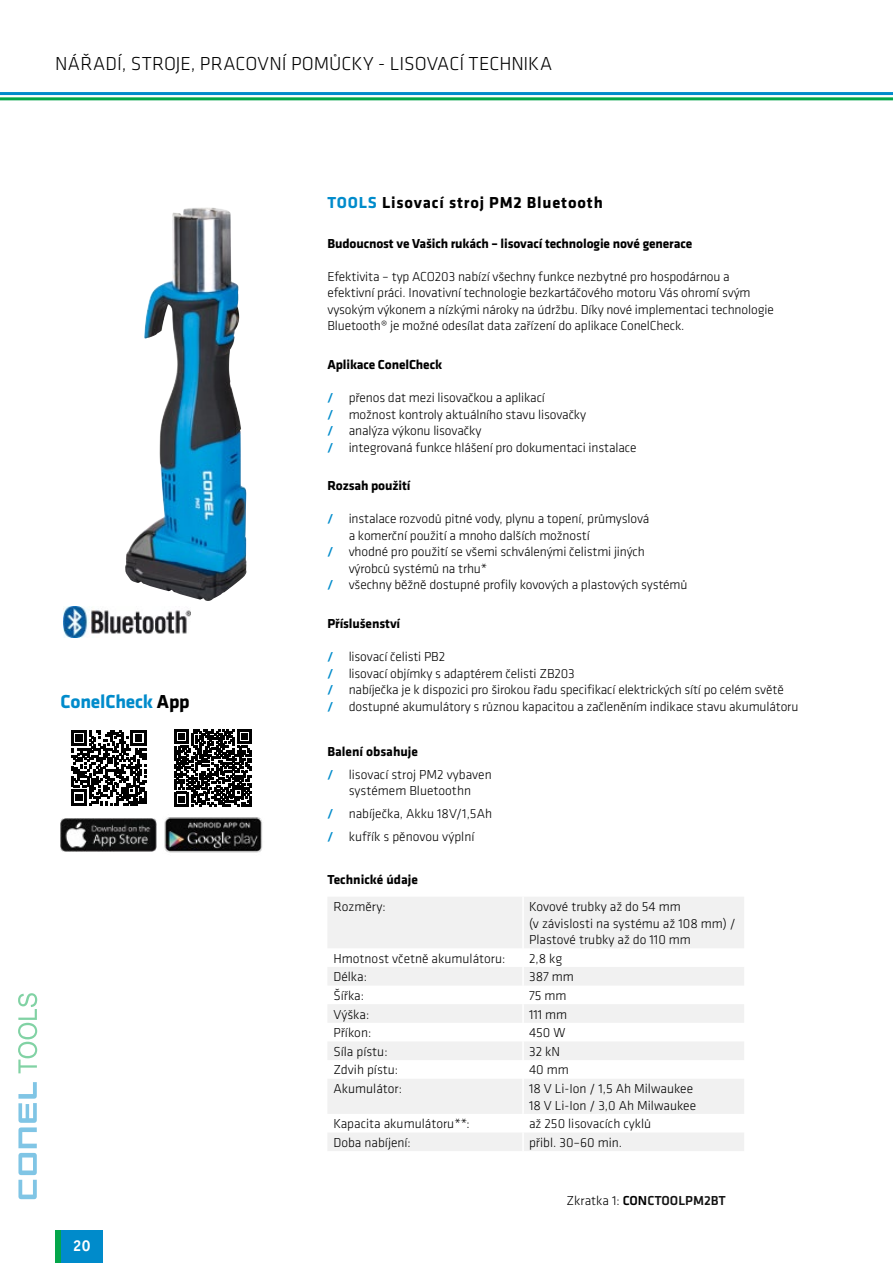
<style>
.page{position:relative;width:893px;height:1263px;background:#fff}
.page>*{position:absolute;margin:0;border:0;box-sizing:border-box;transform-origin:0 0}
.t1{font:300 19.5px "GC Klavika";letter-spacing:.015em;color:#000}
.t2{font:700 19.5px "GC Klavika";letter-spacing:-.01em;color:#008bcb}
.t3{font:700 16.5px "GC Klavika";letter-spacing:.05em;color:#000}
.t4{font:700 15.75px "ITC Officina Sans CE";color:#fff}
.t5{font:300 13.5px/16.5px "GC Klavika";letter-spacing:-.01em;color:#000}
.t6{font:700 13.5px "GC Klavika";letter-spacing:-.01em;color:#000}
.t7{font:500 13.5px "GC Klavika";color:#131313}
.s1{color:#000}
.s2{color:#008bcb}
.s3{font-family:"Lato";font-weight:900;font-size:12px;color:#008bcb}
.s4{font-weight:700}
.s5{font-weight:300;color:#000}
</style>
<div class="page">
<div style="left:61px;top:1230px;width:42px;height:33px;background:#008bcb"></div>
<div style="left:55px;top:1230px;width:6px;height:33px;background:#04a64a"></div>
<hr style="left:0;top:92px;width:893px;height:3px;background:#008bcb">
<hr style="left:0;top:97px;width:893px;height:3px;background:#04a64a">
<svg style="left:18px;top:993px;width:19px;height:80px"></svg>
<svg style="left:18px;top:1082px;width:19px;height:117px"></svg>
<img style="left:125px;top:207px;width:122px;height:394px">
<svg style="left:328px;top:897px;width:416px;height:254px;fill:#f1f1f1"></svg>
<hr style="left:522px;top:897px;width:2px;height:51px;background:#fff">
<svg style="left:522px;top:948px;width:2px;height:131px"></svg>
<hr style="left:522px;top:1079px;width:2px;height:35px;background:#fff">
<svg style="left:522px;top:1114px;width:2px;height:37px"></svg>
<img style="left:63px;top:606px;width:128px;height:31px">
<img style="left:61px;top:818px;width:96px;height:34px">
<img style="left:164px;top:817px;width:98px;height:36px">
<svg style="left:174px;top:729px;width:78px;height:77px"></svg>
<svg style="left:71px;top:730px;width:76px;height:76px"></svg>
<h1 class="t1" style="left:55px;top:52px;width:181px">Nářadí, stroje, pracovn</h1>
<h1 class="t1" style="left:282px;top:52px;width:119px">í pomůcky - lisovac</h1>
<h1 class="t1" style="left:459px;top:52px;width:63px">í technika</h1>
<h1 class="t2" style="left:61px;top:687px;width:131px">ConelCheck <span class="s1">App</span></h1>
<p class="t4" style="left:73px;top:1236px;width:19px">20</p>
<p class="t3" style="left:327px;top:191px;width:277px"><span class="s2">TOOLS</span> Lisovací stroj PM2 Bluetooth</p>
<p class="t6" style="left:327px;top:233px;width:366px">Budoucnost ve Vašich rukách – lisovací technologie nové generace</p>
<p class="t5" style="left:327px;top:268px;width:448px">Efektivita – typ ACO203 nabízí všechny funkce nezbytné pro hospodárnou a efektivní práci. Inovativní technologie bezkartáčového motoru Vás ohromí svým vysokým výkonem a nízkými nároky na údržbu. Díky nové implementaci technologie Bluetooth® je možné odesílat data zařízení do aplikace ConelCheck.</p>
<p class="t6" style="left:327px;top:355px;width:116px">Aplikace ConelCheck</p>
<p class="t5" style="left:327px;top:389px;width:311px"><span class="s3">/</span> přenos dat mezi lisovačkou a aplikací<br><span class="s3">/</span> možnost kontroly aktuálního stavu lisovačky<br><span class="s3">/</span> analýza výkonu lisovačky<br><span class="s3">/</span> integrovaná funkce hlášení pro dokumentaci instalace</p>
<p class="t6" style="left:327px;top:476px;width:85px">Rozsah použití</p>
<p class="t5" style="left:327px;top:510px;width:324px"><span class="s3">/</span> instalace rozvodů pitné vody, plynu a topení, průmyslová</p>
<p class="t5" style="left:349px;top:527px;width:243px">a komerční použití a mnoho dalších možností</p>
<p class="t5" style="left:327px;top:543px;width:319px"><span class="s3">/</span> vhodné pro použití se všemi schválenými čelistmi jiných</p>
<p class="t5" style="left:349px;top:560px;width:140px">výrobců systémů na trhu*</p>
<p class="t5" style="left:327px;top:576px;width:362px"><span class="s3">/</span> všechny běžně dostupné profily kovových a plastových systémů</p>
<p class="t6" style="left:327px;top:614px;width:74px">Příslušenství</p>
<p class="t5" style="left:327px;top:648px;width:472px"><span class="s3">/</span> lisovací čelisti PB2<br><span class="s3">/</span> lisovací objímky s adaptérem čelisti ZB203<br><span class="s3">/</span> nabíječka je k dispozici pro širokou řadu specifikací elektrických sítí po celém světě<br><span class="s3">/</span> dostupné akumulátory s různou kapacitou a začleněním indikace stavu akumulátoru</p>
<p class="t5" style="left:327px;top:740px;width:166px;line-height:23px"><span class="s4">Balení obsahuje<br></span><span class="s3">/</span> lisovací stroj PM2 vybaven</p>
<p class="t5" style="left:327px;top:779px;width:166px;line-height:23px;text-indent:21px">systémem Bluetoothn<br><span class="s3">/</span> nabíječka, Akku 18V/1,5Ah <span class="s3">/</span> kufřík s pěnovou výplní</p>
<p class="t6" style="left:327px;top:870px;width:92px">Technické údaje</p>
<p class="t5" style="left:333px;top:898px;width:54px">Rozměry:</p>
<p class="t5" style="left:529px;top:898px;width:208px">Kovové trubky až do 54 mm<br>(v závislosti na systému až 108 mm) /<br>Plastové trubky až do 110 mm</p>
<p class="t5" style="left:333px;top:950px;width:174px">H motnost včetně akumulátoru:</p>
<p class="t5" style="left:529px;top:950px;width:35px">2,8 kg</p>
<p class="t5" style="left:333px;top:968px;width:35px">Délka:</p>
<p class="t5" style="left:529px;top:968px;width:46px">387 mm</p>
<p class="t5" style="left:333px;top:987px;width:32px">Šířka:</p>
<p class="t5" style="left:529px;top:987px;width:39px">75 mm</p>
<p class="t5" style="left:333px;top:1006px;width:37px">Výška:</p>
<p class="t5" style="left:529px;top:1006px;width:40px">111 mm</p>
<p class="t5" style="left:333px;top:1024px;width:39px">Příkon:</p>
<p class="t5" style="left:529px;top:1024px;width:38px">450 W</p>
<p class="t5" style="left:333px;top:1043px;width:56px">Síla pístu:</p>
<p class="t5" style="left:529px;top:1043px;width:33px">32 kN</p>
<p class="t5" style="left:333px;top:1061px;width:66px">Zdvih pístu:</p>
<p class="t5" style="left:529px;top:1061px;width:41px">40 mm</p>
<p class="t5" style="left:333px;top:1080px;width:70px">Akumulátor:</p>
<p class="t5" style="left:529px;top:1080px;width:169px">18 V Li-Ion / 1,5 Ah Milwaukee<br>18 V Li-Ion / 3,0 Ah Milwaukee</p>
<p class="t5" style="left:333px;top:1115px;width:138px">Kapacita akumulátoru**:</p>
<p class="t5" style="left:529px;top:1115px;width:124px">až 250 lisovacích cyklů</p>
<p class="t5" style="left:333px;top:1134px;width:79px">Doba nabíjení:</p>
<p class="t5" style="left:529px;top:1134px;width:95px">přibl. 30–60 min.</p>
<p class="t7" style="left:566px;top:1191px;width:161px"><span class="s5">Zkratka 1:</span> <span class="s1">CON</span>CTOOLPM2BT</p>
</div>
